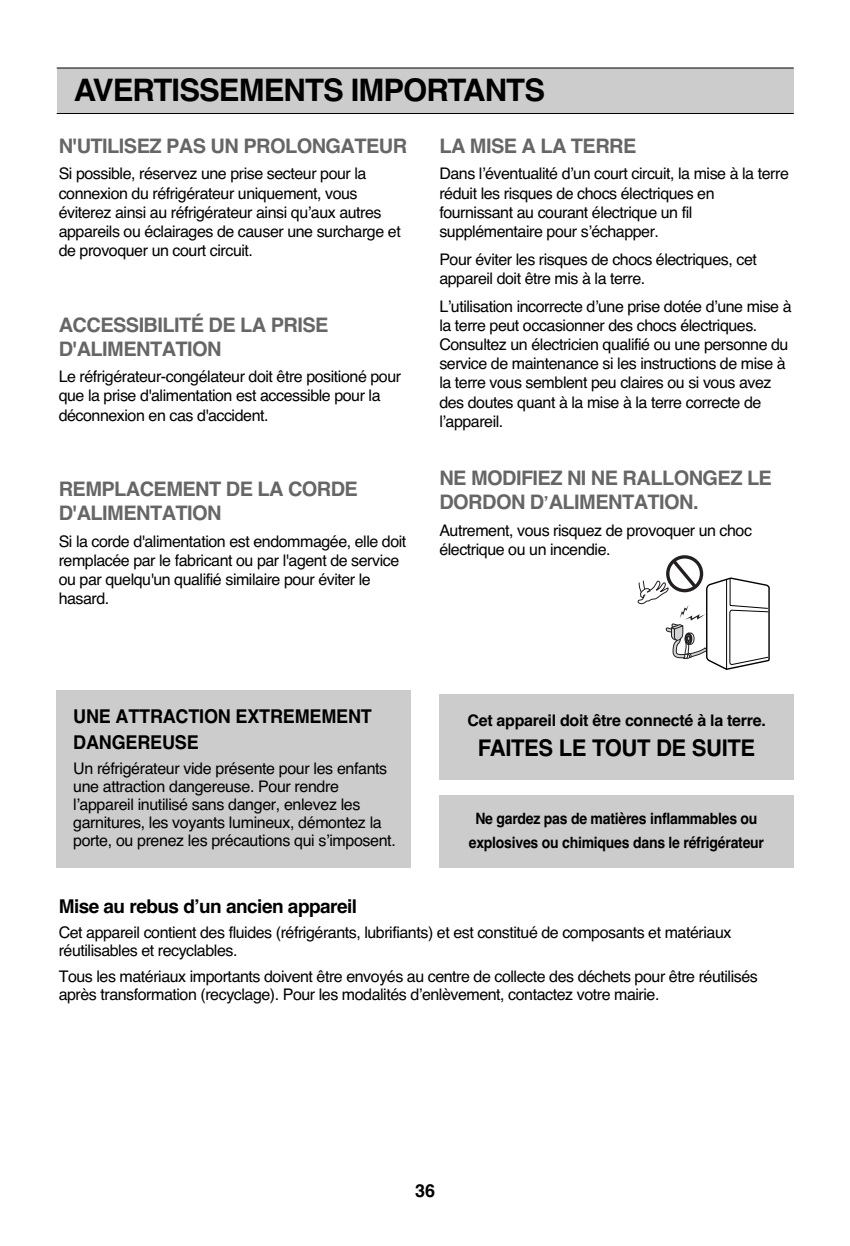
<style>
.page{position:relative;width:850px;height:1246px;background:#fff}
.page>*{position:absolute;margin:0;border:0;box-sizing:border-box;transform-origin:0 0}
.t1{font:italic 700 31px "Helvetica";letter-spacing:-.03em;color:#000}
.t2{font:700 23px "Helvetica";letter-spacing:-.015em;color:#000;scale:.96 1}
.t3{font:700 20px/24px "Helvetica";letter-spacing:-.03em;color:#666}
.t4{font:700 19px/25.4px "Helvetica";letter-spacing:-.01em;color:#000;scale:.95 1}
.t5{font:700 19px "Helvetica";letter-spacing:-.01em;color:#000}
.t6{font:700 18px "Helvetica";color:#000}
.t7{font:16px/19.2px "Helvetica";letter-spacing:-.03em;color:#000}
.t8{font:700 16px "Helvetica";letter-spacing:-.015em;color:#000}
.t9{font:700 15.6px/24.4px "Helvetica";letter-spacing:-.015em;color:#000;text-align:center;scale:.9 1}
.s1{font-size:18px}
</style>
<div class="page">
<div style="left:57px;top:68px;width:737px;height:45px;background:#ccc"></div>
<hr style="left:57px;top:68px;width:737px;height:1px;background:#000">
<hr style="left:57px;top:113px;width:737px;height:1px;background:#000">
<div style="left:57px;top:691px;width:354px;height:177px;background:#ccc"></div>
<div style="left:439px;top:695px;width:355px;height:85px;background:#ccc"></div>
<div style="left:439px;top:796px;width:355px;height:72px;background:#ccc"></div>
<svg style="left:637px;top:556px;width:133px;height:114px"></svg>
<h1 class="t1" style="left:74px;top:78px;width:473px">AVERTISSEMENTS IMPORTANTS</h1>
<p class="t3" style="left:59px;top:136px;width:350px">N'UTILISEZ PAS UN PROLONGATEUR</p>
<p class="t7" style="left:59px;top:166px;width:344px">Si possible, réservez une prise secteur pour la connexion du réfrigérateur uniquement, vous éviterez ainsi au réfrigérateur ainsi qu’aux autres appareils ou éclairages de causer une surcharge et de provoquer un court circuit.</p>
<p class="t3" style="left:59px;top:314px;width:271px">ACCESSIBILITÉ DE LA PRISE<br>D'ALIMENTATION</p>
<p class="t7" style="left:59px;top:369px;width:344px">Le réfrigérateur-congélateur doit être positioné pour que la prise d'alimentation est accessible pour la déconnexion en cas d'accident.</p>
<p class="t3" style="left:59px;top:479px;width:301px">REMPLACEMENT DE LA CORDE<br>D'ALIMENTATION</p>
<p class="t7" style="left:59px;top:533px;width:349px">Si la corde d'alimentation est endommagée, elle doit remplacée par le fabricant ou par l'agent de service ou par quelqu'un qualifié similaire pour éviter le hasard.</p>
<p class="t3" style="left:439px;top:136px;width:199px">LA MISE A LA TERRE</p>
<p class="t7" style="left:439px;top:166px;width:351px">Dans l’éventualité d’un court circuit, la mise à la terre réduit les risques de chocs électriques en fournissant au courant électrique un fil supplémentaire pour s’échapper.</p>
<p class="t7" style="left:439px;top:251px;width:319px">Pour éviter les risques de chocs électriques, cet appareil doit être mis à la terre.</p>
<p class="t7" style="left:439px;top:298px;width:354px">L’utilisation incorrecte d’une prise dotée d’une mise à la terre peut occasionner des chocs électriques.<br>Consultez un électricien qualifié ou une personne du service de maintenance si les instructions de mise à la terre vous semblent peu claires ou si vous avez des doutes quant à la mise à la terre correcte de l’appareil.</p>
<p class="t3" style="left:439px;top:468px;width:334px">NE MODIFIEZ NI NE RALLONGEZ LE<br>DORDON D<span class="s1">’</span>ALIMENTATION.</p>
<p class="t7" style="left:439px;top:522px;width:314px">Autrement, vous risquez de provoquer un choc électrique ou un incendie.</p>
<p class="t4" style="left:73px;top:706px;width:316px">UNE ATTRACTION EXTREMEMENT<br>DANGEREUSE</p>
<p class="t7" style="left:73px;top:761px;width:324px;line-height:18px">Un réfrigérateur vide présente pour les enfants une attraction dangereuse. Pour rendre l’appareil inutilisé sans danger, enlevez les garnitures, les voyants lumineux, démontez la porte, ou prenez les précautions qui s’imposent.</p>
<p class="t8" style="left:467px;top:714px;width:300px">Cet appareil doit être connecté à la terre.</p>
<h2 class="t2" style="left:478px;top:740px;width:290px">FAITES LE TOUT DE SUITE</h2>
<p class="t9" style="left:469px;top:807px;width:330px">Ne gardez pas de matières inflammables ou explosives ou chimiques dans le réfrigérateur</p>
<p class="t5" style="left:59px;top:899px;width:300px">Mise au rebus d’un ancien appareil</p>
<p class="t7" style="left:59px;top:925px;width:674px;line-height:18px">Cet appareil contient des fluides (réfrigérants, lubrifiants) et est constitué de composants et matériaux réutilisables et recyclables.</p>
<p class="t7" style="left:59px;top:969px;width:701px;line-height:18px">Tous les matériaux importants doivent être envoyés au centre de collecte des déchets pour être réutilisés après transformation (recyclage). Pour les modalités d’enlèvement, contactez votre mairie.</p>
<p class="t6" style="left:415px;top:1184px;width:21px">36</p>
</div>
